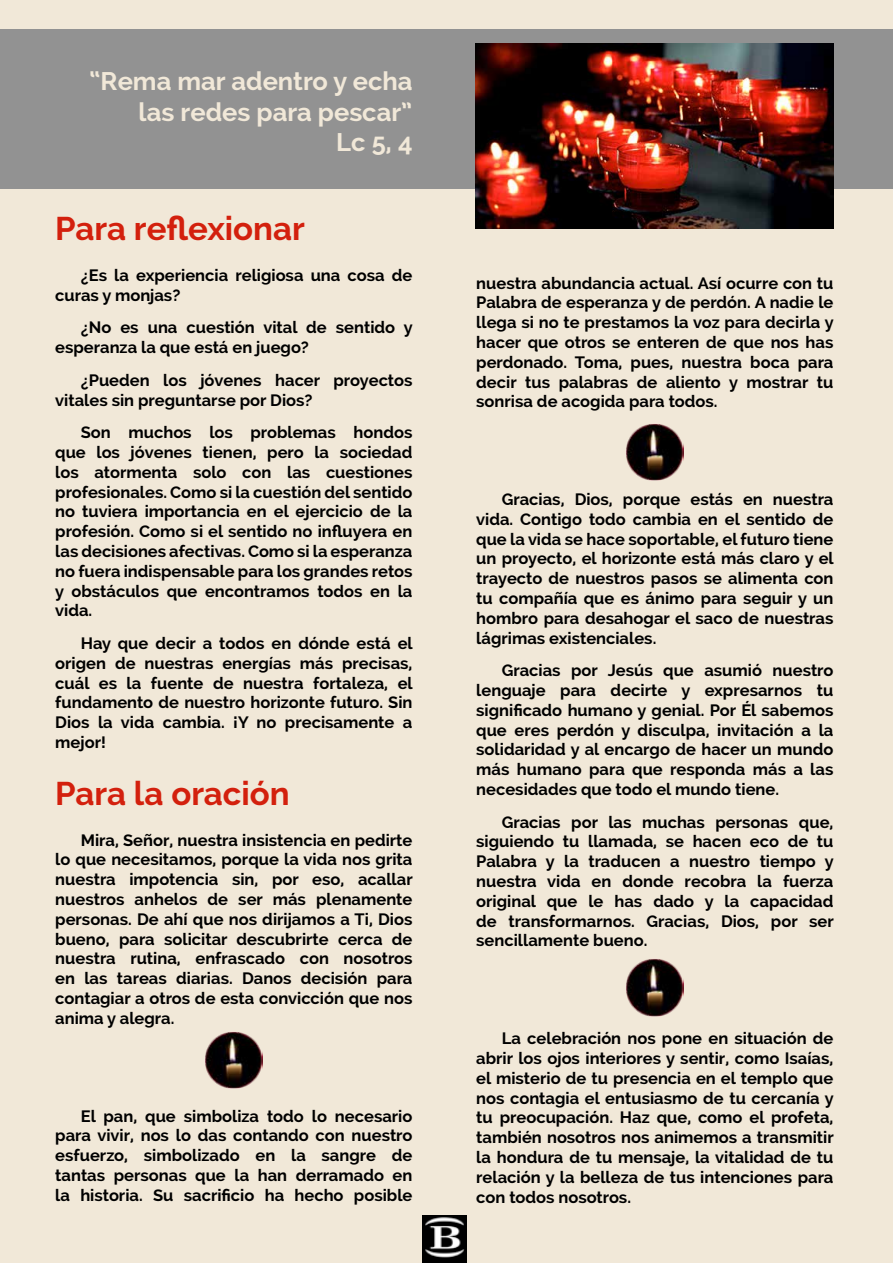
<style>
.page{position:relative;width:893px;height:1263px;background:#f1e8d8}
.page>*{position:absolute;margin:0;border:0;box-sizing:border-box;transform-origin:0 0}
.t1{font:700 33px "Raleway";color:#d3200d}
.t2{font:700 25.5px/30.6px "Raleway";color:#f1e8d8;text-align:right}
.t3{font:700 16.5px/19.8px "Raleway";color:#000;text-align:justify}
</style>
<div class="page">
<div style="left:0;top:30px;width:893px;height:159px;background:#929292"></div>
<img style="left:476px;top:44px;width:357px;height:184px">
<img style="left:205px;top:1032px;width:58px;height:57px">
<img style="left:626px;top:424px;width:58px;height:57px">
<img style="left:626px;top:959px;width:58px;height:57px">
<img style="left:422px;top:1216px;width:44px;height:47px">
<h2 class="t2" style="left:89px;top:66px;width:325px">“Rema mar adentro y echa las redes para pescar”<br>Lc 5, 4</h2>
<h1 class="t1" style="left:55px;top:210px;width:251px">Para reflexionar</h1>
<p class="t3" style="left:55px;top:265px;width:359px;text-indent:26px">¿Es la experiencia religiosa una cosa de curas y monjas?</p>
<p class="t3" style="left:55px;top:318px;width:359px;text-indent:26px">¿No es una cuestión vital de sentido y esperanza la que está en juego?</p>
<p class="t3" style="left:55px;top:370px;width:359px;text-indent:26px">¿Pueden los jóvenes hacer proyectos vitales sin preguntarse por Dios?</p>
<p class="t3" style="left:55px;top:422px;width:359px;text-indent:26px">Son muchos los problemas hondos que los jóvenes tienen, pero la sociedad los atormenta solo con las cuestiones profesionales. Como si la cuestión del sentido no tuviera importancia en el ejercicio de la profesión. Como si el sentido no influyera en las decisiones afectivas. Como si la esperanza no fuera indispensable para los grandes retos y obstáculos que encontramos todos en la vida.</p>
<p class="t3" style="left:55px;top:633px;width:359px;text-indent:26px">Hay que decir a todos en dónde está el origen de nuestras energías más precisas, cuál es la fuente de nuestra fortaleza, el fundamento de nuestro horizonte futuro. Sin Dios la vida cambia. ¡Y no precisamente a mejor!</p>
<h1 class="t1" style="left:55px;top:774px;width:236px">Para la oración</h1>
<p class="t3" style="left:55px;top:830px;width:359px;text-indent:26px">Mira, Señor, nuestra insistencia en pedirte lo que necesitamos, porque la vida nos grita nuestra impotencia sin, por eso, acallar nuestros anhelos de ser más plenamente personas. De ahí que nos dirijamos a Ti, Dios bueno, para solicitar descubrirte cerca de nuestra rutina, enfrascado con nosotros en las tareas diarias. Danos decisión para contagiar a otros de esta convicción que nos anima y alegra.</p>
<p class="t3" style="left:55px;top:1106px;width:359px;text-indent:26px">El pan, que simboliza todo lo necesario para vivir, nos lo das contando con nuestro esfuerzo, simbolizado en la sangre de tantas personas que la han derramado en la historia. Su sacrificio ha hecho posible</p>
<p class="t3" style="left:476px;top:273px;width:359px">nuestra abundancia actual. Así ocurre con tu Palabra de esperanza y de perdón. A nadie le llega si no te prestamos la voz para decirla y hacer que otros se enteren de que nos has perdonado. Toma, pues, nuestra boca para decir tus palabras de aliento y mostrar tu sonrisa de acogida para todos.</p>
<p class="t3" style="left:476px;top:489px;width:359px;text-indent:26px">Gracias, Dios, porque estás en nuestra vida. Contigo todo cambia en el sentido de que la vida se hace soportable, el futuro tiene un proyecto, el horizonte está más claro y el trayecto de nuestros pasos se alimenta con tu compañía que es ánimo para seguir y un hombro para desahogar el saco de nuestras lágrimas existenciales.</p>
<p class="t3" style="left:476px;top:661px;width:359px;text-indent:26px">Gracias por Jesús que asumió nuestro lenguaje para decirte y expresarnos tu significado humano y genial. Por Él sabemos que eres perdón y disculpa, invitación a la solidaridad y al encargo de hacer un mundo más humano para que responda más a las necesidades que todo el mundo tiene.</p>
<p class="t3" style="left:476px;top:812px;width:359px;text-indent:26px">Gracias por las muchas personas que, siguiendo tu llamada, se hacen eco de tu Palabra y la traducen a nuestro tiempo y nuestra vida en donde recobra la fuerza original que le has dado y la capacidad de transformarnos. Gracias, Dios, por ser sencillamente bueno.</p>
<p class="t3" style="left:476px;top:1028px;width:359px;text-indent:26px">La celebración nos pone en situación de abrir los ojos interiores y sentir, como Isaías, el misterio de tu presencia en el templo que nos contagia el entusiasmo de tu cercanía y tu preocupación. Haz que, como el profeta, también nosotros nos animemos a transmitir la hondura de tu mensaje, la vitalidad de tu relación y la belleza de tus intenciones para con todos nosotros.</p>
</div>
